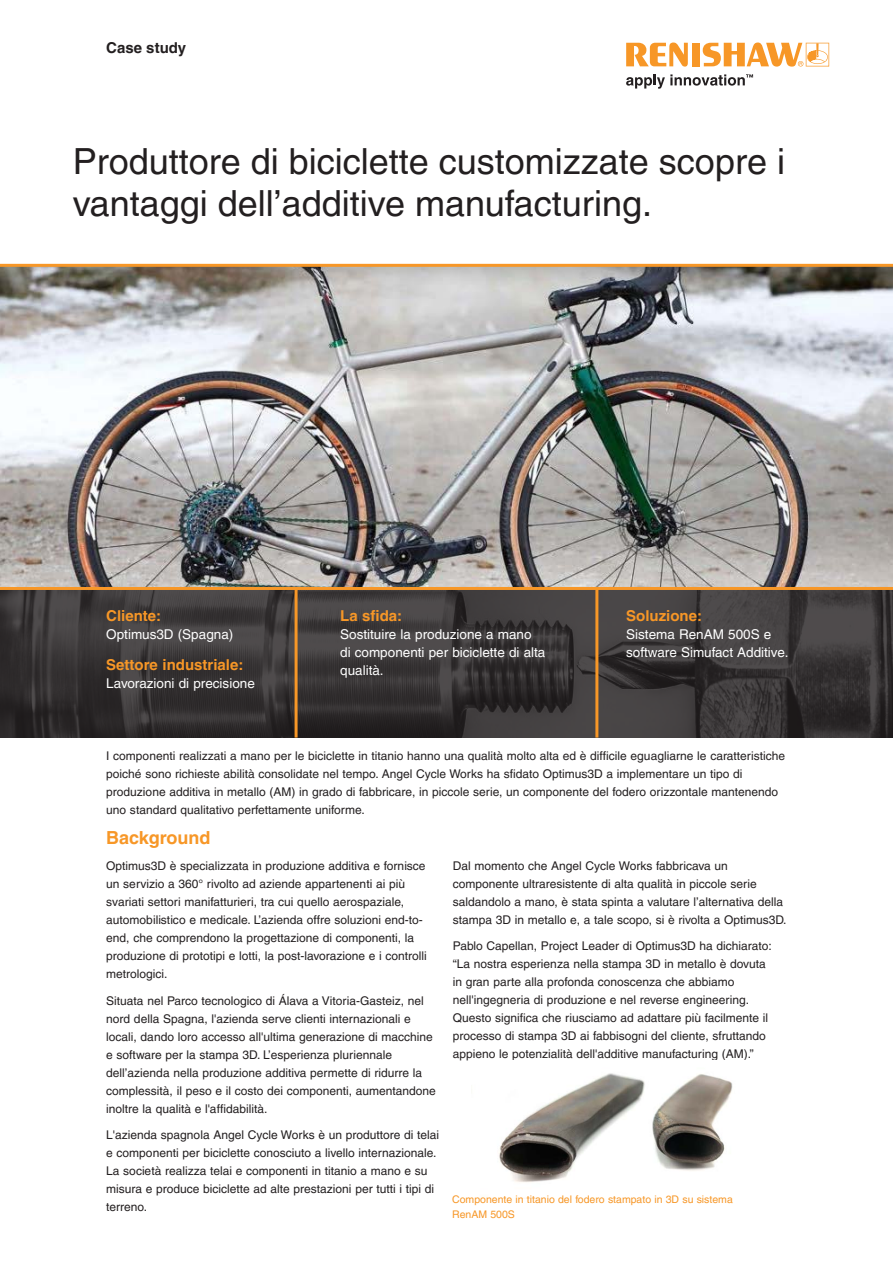
<style>
.page{position:relative;width:893px;height:1263px;background:#fff}
.page>*{position:absolute;margin:0;border:0;box-sizing:border-box;transform-origin:0 0}
.Case_study__Title_24{font:36px/42px "Helvetica LT Pro";color:#231f20}
.Main_body_heading_te{font:700 18px "Helvetica LT Pro";color:#f79727}
.Industry_box__Headin{font:700 15px "Helvetica LT Pro";color:#f79727}
.Case_study__Front_pa{font:700 15px "Helvetica LT Pro";color:#231f20}
.Industry_box__Main_t{font:13.5px/18px "Helvetica LT Pro";color:#fff}
.Main_body_text_8pt{font:12px/18px "Helvetica LT Pro";color:#231f20}
.Caption_text_7pt{font:10.5px/15px "Helvetica LT Pro";color:#f79727}
</style>
<div class="page">
<svg style="left:0;top:590px;width:893px;height:147px;background:#3b3738"></svg>
<hr style="left:295px;top:589px;width:3px;height:148px;background:#f79727">
<hr style="left:595px;top:589px;width:3px;height:148px;background:#f79727">
<svg style="left:626px;top:43px;width:62px;height:24px"></svg>
<div style="left:692px;top:43px;width:8px;height:23px;background:#f79727"></div>
<svg style="left:703px;top:43px;width:126px;height:24px"></svg>
<svg style="left:626px;top:74px;width:127px;height:15px"></svg>
<img style="left:0;top:264px;width:893px;height:326px">
<img style="left:499px;top:1073px;width:234px;height:109px">
<p class="Case_study__Front_pa" style="left:106px;top:39px;width:81px">Case study</p>
<p class="Case_study__Title_24" style="left:73px;top:141px;width:714px">Produttore di biciclette customizzate scopre i vantaggi dell’additive manufacturing.</p>
<p class="Industry_box__Headin" style="left:106px;top:606px;width:57px">Cliente:</p>
<p class="Industry_box__Main_t" style="left:106px;top:625px;width:129px">Optimus3D (Spagna)</p>
<p class="Industry_box__Headin" style="left:106px;top:655px;width:139px">Settore industriale:</p>
<p class="Industry_box__Main_t" style="left:106px;top:674px;width:150px">Lavorazioni di precisione</p>
<p class="Industry_box__Headin" style="left:340px;top:606px;width:64px">La sfida:</p>
<p class="Industry_box__Main_t" style="left:340px;top:625px;width:207px">Sostituire la produzione a mano di componenti per biciclette di alta qualità.</p>
<p class="Industry_box__Headin" style="left:626px;top:606px;width:77px">Soluzione:</p>
<p class="Industry_box__Main_t" style="left:626px;top:625px;width:164px">Sistema RenAM 500S e software Simufact Additive.</p>
<p class="Main_body_text_8pt" style="left:106px;top:747px;width:680px">I componenti realizzati a mano per le biciclette in titanio hanno una qualità molto alta ed è difficile eguagliarne le caratteristiche poiché sono richieste abilità consolidate nel tempo. Angel Cycle Works ha sfidato Optimus3D a implementare un tipo di produzione additiva in metallo (AM) in grado di fabbricare, in piccole serie, un componente del fodero orizzontale mantenendo uno standard qualitativo perfettamente uniforme.</p>
<p class="Main_body_heading_te" style="left:106px;top:826px;width:106px">Background</p>
<p class="Main_body_text_8pt" style="left:106px;top:857px;width:322px">Optimus3D è specializzata in produzione additiva e fornisce un servizio a 360° rivolto ad aziende appartenenti ai più svariati settori manifatturieri, tra cui quello aerospaziale, automobilistico e medicale. L’azienda offre soluzioni end-to&shy;end, che comprendono la progettazione di componenti, la produzione di prototipi e lotti, la post-lavorazione e i controlli metrologici.</p>
<p class="Main_body_text_8pt" style="left:106px;top:992px;width:331px">Situata nel Parco tecnologico di Álava a Vitoria-Gasteiz, nel nord della Spagna, l'azienda serve clienti internazionali e locali, dando loro accesso all'ultima generazione di macchine e software per la stampa 3D. L’esperienza pluriennale dell’azienda nella produzione additiva permette di ridurre la complessità, il peso e il costo dei componenti, aumentandone inoltre la qualità e l'affidabilità.</p>
<p class="Main_body_text_8pt" style="left:106px;top:1126px;width:334px">L'azienda spagnola Angel Cycle Works è un produttore di telai e componenti per biciclette conosciuto a livello internazionale.<br>La società realizza telai e componenti in titanio a mano e su misura e produce biciclette ad alte prestazioni per tutti i tipi di terreno.</p>
<p class="Main_body_text_8pt" style="left:453px;top:856px;width:335px">Dal momento che Angel Cycle Works fabbricava un componente ultraresistente di alta qualità in piccole serie saldandolo a mano, è stata spinta a valutare l’alternativa della stampa 3D in metallo e, a tale scopo, si è rivolta a Optimus3D.</p>
<p class="Main_body_text_8pt" style="left:453px;top:937px;width:320px">Pablo Capellan, Project Leader di Optimus3D ha dichiarato: “La nostra esperienza nella stampa 3D in metallo è dovuta in gran parte alla profonda conoscenza che abbiamo nell'ingegneria di produzione e nel reverse engineering.<br>Questo significa che riusciamo ad adattare più facilmente il processo di stampa 3D ai fabbisogni del cliente, sfruttando appieno le potenzialità dell'additive manufacturing (AM).”</p>
<p class="Caption_text_7pt" style="left:452px;top:1192px;width:282px">Componente in titanio del fodero stampato in 3D su sistema<br>RenAM 500S</p>
</div>
